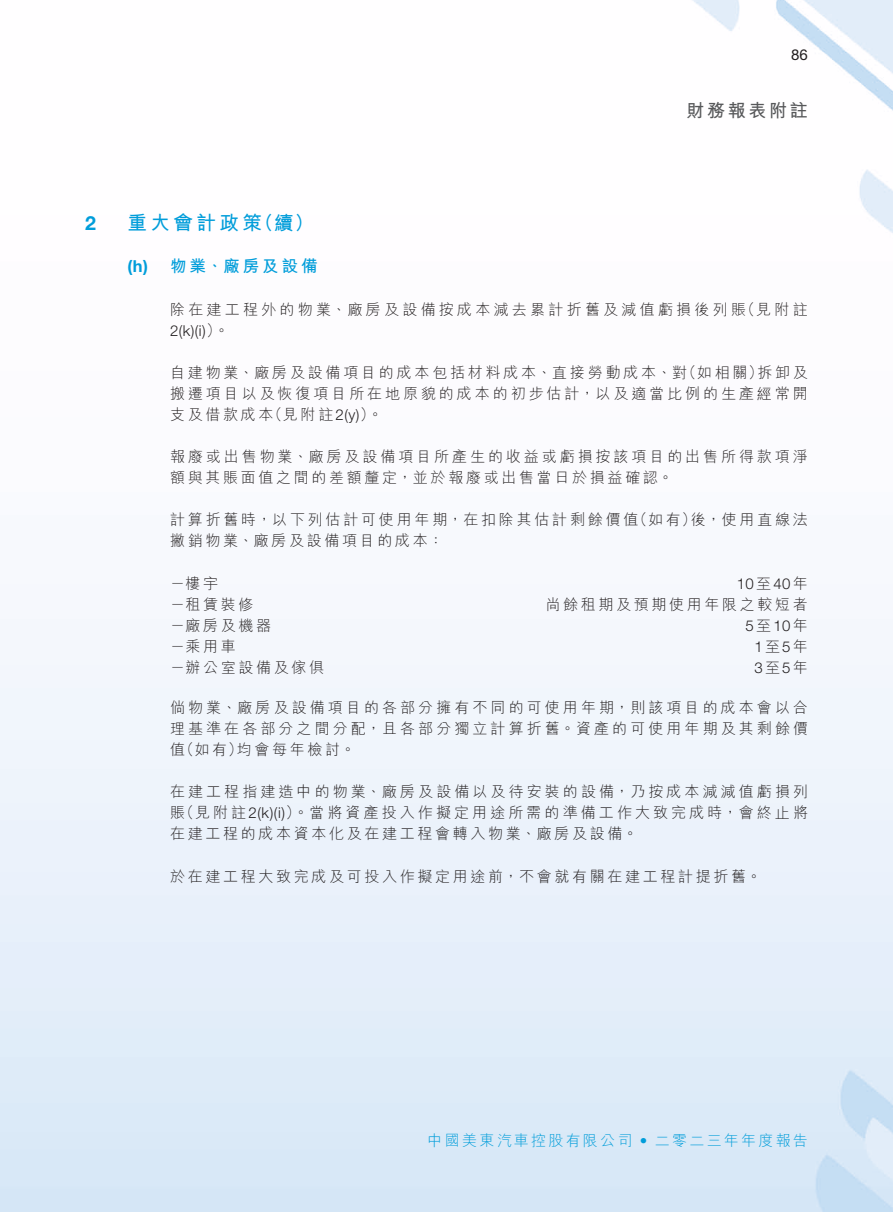
<style>
.page{position:relative;width:893px;height:1212px;background:#fff}
.page>*{position:absolute;margin:0;border:0;box-sizing:border-box;transform-origin:0 0}
._01_Heading_1{font:700 19.5px "M Hei HK";letter-spacing:.18em;color:#009dda}
._01_Heading_1-2{font:700 19.5px "Helvetica Neue LT Std";color:#009dda}
.t1{font:700 18px "M Hei HK";letter-spacing:.15em;color:#57585a}
._02_Heading_2{font:700 16.5px "M Hei HK";letter-spacing:.18em;color:#009dda}
._02_Heading_2-2{font:700 16.5px "Helvetica Neue LT Std";color:#009dda}
._00_Body_text{font:300 15px/21px "M Hei HK";letter-spacing:.195em;color:#231f20}
._50_Table_Body{font:300 15px "M Hei HK";letter-spacing:.18em;color:#231f20}
._00_Body_text-2{font:300 15px/21px "M Hei HK";letter-spacing:.215em;color:#231f20}
.t2{font:300 15px "M Hei HK";letter-spacing:.15em;color:#009dda}
._50_Table_Body-2{font:300 15px "Helvetica Neue LT Std";color:#231f20}
.t3{font:15px "Helvetica Neue LT Std";color:#231f20}
.t4{font:300 15px "Helvetica Neue LT Std";color:#009dda}
.s1{font-family:"Helvetica Neue LT Std"}
.s2{font-family:"M Hei HK"}
</style>
<div class="page">
<p class="t3" style="left:791px;top:46px;width:18px">86</p>
<p class="t1" style="left:686px;top:97px;width:123px">財務報表附註</p>
<p class="_01_Heading_1-2" style="left:85px;top:211px;width:12px">2</p>
<p class="_01_Heading_1" style="left:128px;top:209px;width:136px">重大會計政策</p>
<p class="_01_Heading_1" style="left:254px;top:209px;width:61px">（續(</p>
<p class="_02_Heading_2-2" style="left:128px;top:256px;width:22px">h( )</p>
<p class="_02_Heading_2" style="left:170px;top:254px;width:149px">物業、廠房及設備</p>
<p class="_00_Body_text" style="left:740px;top:298px;width:69px">（見附註</p>
<p class="_00_Body_text-2" style="left:170px;top:298px;width:577px">除在建工程外的物業、廠房及設備按成本減去累計折舊及減值虧損後列賬<br><span class="s1">k(2</span> 。(<span class="s1">( i) (</span></p>
<p class="_00_Body_text" style="left:681px;top:362px;width:83px">（如相關）</p>
<p class="_00_Body_text" style="left:170px;top:362px;width:519px">自建物業、廠房及設備項目的成本包括材料成本、直接勞動成本、對</p>
<p class="_00_Body_text" style="left:170px;top:383px;width:639px">搬遷項目以及恢復項目所在地原貌的成本的初步估計，以及適當比例的生產經常開</p>
<p class="_00_Body_text" style="left:268px;top:404px;width:117px">（見附註 。(<span class="s1">(y(2</span></p>
<p class="_00_Body_text" style="left:757px;top:362px;width:52px">拆卸及</p>
<p class="_00_Body_text" style="left:170px;top:404px;width:105px">支及借款成本</p>
<p class="_00_Body_text" style="left:170px;top:446px;width:639px">報廢或出售物業、廠房及設備項目所產生的收益或虧損按該項目的出售所得款項淨額與其賬面值之間的差額釐定，並於報廢或出售當日於損益確認。</p>
<p class="_00_Body_text" style="left:691px;top:509px;width:119px">後，使用直線法</p>
<p class="_00_Body_text" style="left:633px;top:509px;width:65px">（如有）</p>
<p class="_00_Body_text" style="left:170px;top:509px;width:470px">計算折舊時，以下列估計可使用年期，在扣除其估計剩餘價值撇銷物業、廠房及設備項目的成本：</p>
<p class="_50_Table_Body" style="left:170px;top:575px;width:50px">－樓宇</p>
<p class="_50_Table_Body-2" style="left:737px;top:574px;width:73px">10<span class="s2">至</span>40<span class="s2">年</span></p>
<p class="_50_Table_Body" style="left:170px;top:596px;width:85px">－租賃裝修</p>
<p class="_50_Table_Body" style="left:546px;top:596px;width:264px">尚餘租期及預期使用年限之較短者</p>
<p class="_50_Table_Body" style="left:170px;top:617px;width:103px">－廠房及機器</p>
<p class="_50_Table_Body-2" style="left:746px;top:616px;width:64px">5<span class="s2">至</span>10<span class="s2">年</span></p>
<p class="_50_Table_Body" style="left:170px;top:638px;width:67px">－乘用車</p>
<p class="_50_Table_Body-2" style="left:754px;top:637px;width:55px">1<span class="s2">至</span>5<span class="s2">年</span></p>
<p class="_50_Table_Body" style="left:170px;top:659px;width:156px">－辦公室設備及傢俱</p>
<p class="_00_Body_text" style="left:170px;top:697px;width:639px">倘物業、廠房及設備項目的各部分擁有不同的可使用年期，則該項目的成本會以合</p>
<p class="_00_Body_text" style="left:170px;top:718px;width:639px">理基準在各部分之間分配，且各部分獨立計算折舊。資產的可使用年期及其剩餘價</p>
<p class="_00_Body_text" style="left:237px;top:739px;width:120px">均會每年檢討。</p>
<p class="_50_Table_Body-2" style="left:754px;top:658px;width:55px">3<span class="s2">至</span>5<span class="s2">年</span></p>
<p class="_00_Body_text" style="left:179px;top:739px;width:65px">（如有）</p>
<p class="_00_Body_text" style="left:170px;top:739px;width:16px">值</p>
<p class="_00_Body_text" style="left:170px;top:781px;width:639px;text-align:right">在建工程指建造中的物業、廠房及設備以及待安裝的設備，乃按成本減減值虧損列（見附註 <span class="s1">k(2 i) ()</span>）。當將資產投入作擬定用途所需的準備工作大致完成時，會終止將</p>
<p class="_00_Body_text" style="left:170px;top:802px;width:469px">賬<br>在建工程的成本資本化及在建工程會轉入物業、廠房及設備。</p>
<p class="_00_Body_text" style="left:170px;top:865px;width:593px">於在建工程大致完成及可投入作擬定用途前，不會就有關在建工程計提折舊。</p>
<p class="t2" style="left:428px;top:1133px;width:206px">中國美東汽車控股有限公司</p>
<p class="t4" style="left:640px;top:1131px;width:9px">•</p>
<p class="t2" style="left:655px;top:1133px;width:154px">二零二三年年度報告</p>
</div>
